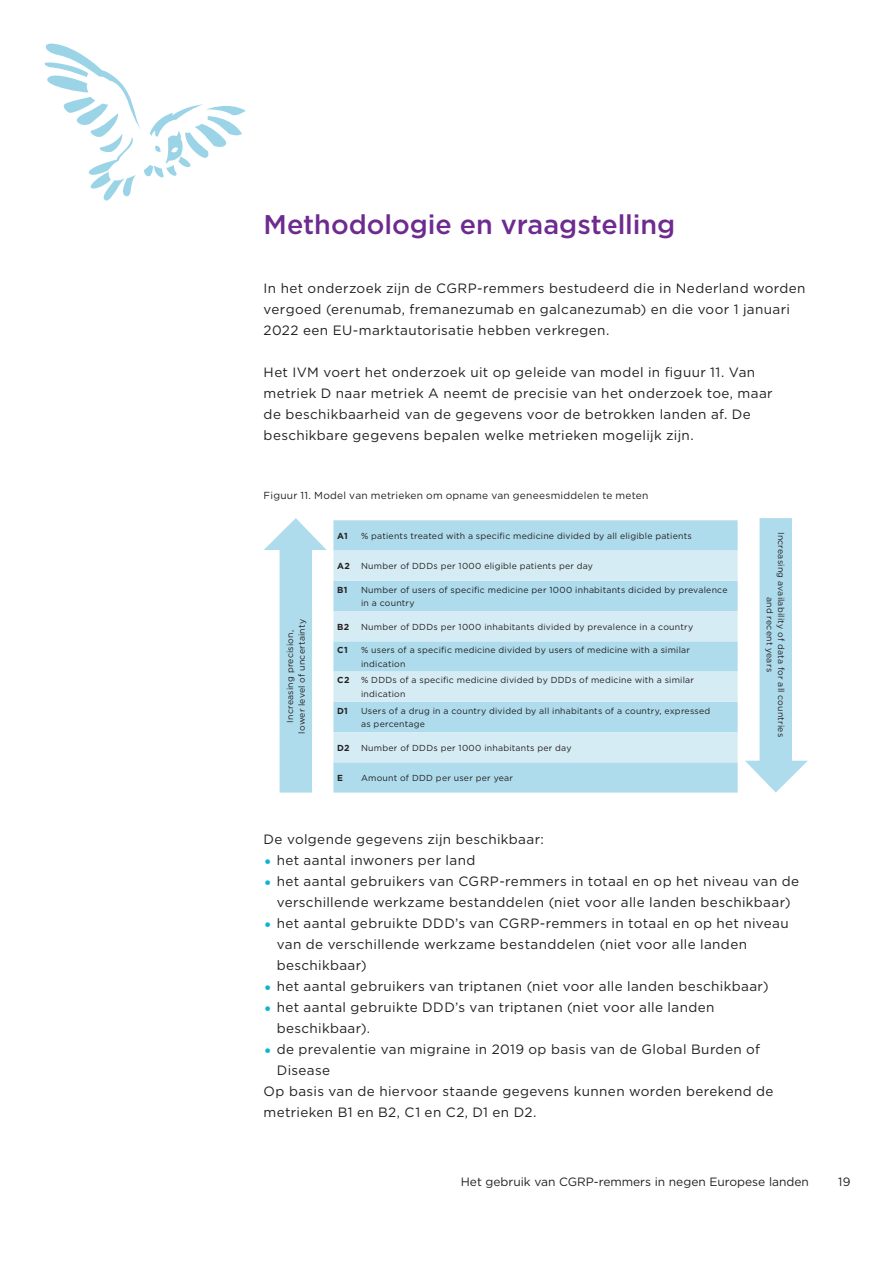
<style>
.page{position:relative;width:893px;height:1263px;background:#fff}
.page>*{position:absolute;margin:0;border:0;box-sizing:border-box;transform-origin:0 0}
.Kop{font:500 27px "Gotham";letter-spacing:-.005em;color:#6e2b8f}
.platte_tekst{font:13.5px/21px "Gotham";letter-spacing:.03em;color:#231f20}
.t1{font:12px "Gotham";color:#231f20}
.bijschrift{font:10.2px "Gotham";letter-spacing:.025em;color:#231f20}
.t2{font:8.7px/13.6px "Gotham";letter-spacing:.025em;color:#231f20}
.t3{font:700 8.7px "Gotham";letter-spacing:.025em;color:#231f20}
.s1{font-size:18px;color:#0db4d4}
</style>
<div class="page">
<div style="left:333px;top:520px;width:405px;height:272px;background:#afdcec"></div>
<svg style="left:333px;top:550px;width:405px;height:212px;background:#c5e5f0"></svg>
<svg style="left:264px;top:518px;width:63px;height:274px"></svg>
<svg style="left:745px;top:518px;width:63px;height:274px"></svg>
<svg style="left:44px;top:43px;width:202px;height:158px"></svg>
<p class="Kop" style="left:264px;top:207px;width:413px">Methodologie en vraagstelling</p>
<p class="platte_tekst" style="left:264px;top:278px;width:543px">In het onderzoek zijn de CGRP-remmers bestudeerd die in Nederland worden vergoed (erenumab, fremanezumab en galcanezumab) en die voor 1 januari<br>2022 een EU-marktautorisatie hebben verkregen.</p>
<p class="platte_tekst" style="left:264px;top:362px;width:511px">Het IVM voert het onderzoek uit op geleide van model in figuur 11. Van metriek D naar metriek A neemt de precisie van het onderzoek toe, maar de beschikbaarheid van de gegevens voor de betrokken landen af. De beschikbare gegevens bepalen welke metrieken mogelijk zijn.</p>
<p class="bijschrift" style="left:264px;top:489px;width:386px">Figuur 11. Model van metrieken om opname van geneesmiddelen te meten</p>
<p class="t2" style="left:284px;top:733px;width:116px;line-height:11.7px;text-align:center;rotate:-90deg">Increasing precision, lower level of uncertainty</p>
<p class="t3" style="left:337px;top:530px;width:12px">A1</p>
<p class="t2" style="left:361px;top:529px;width:332px">% patients treated with a specific medicine divided by all eligible patients</p>
<p class="t3" style="left:337px;top:560px;width:14px">A2</p>
<p class="t2" style="left:361px;top:559px;width:233px">Number of DDDs per 1000 eligible patients per day</p>
<p class="t3" style="left:337px;top:584px;width:12px">B1</p>
<p class="t2" style="left:361px;top:582px;width:368px">Number of users of specific medicine per 1000 inhabitants dicided by prevalence in a country</p>
<p class="t3" style="left:337px;top:621px;width:14px">B2</p>
<p class="t2" style="left:361px;top:620px;width:334px">Number of DDDs per 1000 inhabitants divided by prevalence in a country</p>
<p class="t3" style="left:337px;top:644px;width:12px">C1</p>
<p class="t2" style="left:361px;top:643px;width:330px">% users of a specific medicine divided by users of medicine with a similar indication</p>
<p class="t3" style="left:337px;top:674px;width:14px">C2</p>
<p class="t2" style="left:361px;top:673px;width:334px">% DDDs of a specific medicine divided by DDDs of medicine with a similar indication</p>
<p class="t3" style="left:337px;top:705px;width:12px">D1</p>
<p class="t2" style="left:361px;top:704px;width:351px">Users of a drug in a country divided by all inhabitants of a country, expressed as percentage</p>
<p class="t3" style="left:337px;top:742px;width:14px">D2</p>
<p class="t2" style="left:361px;top:741px;width:212px">Number of DDDs per 1000 inhabitants per day</p>
<p class="t3" style="left:337px;top:772px;width:7px">E</p>
<p class="t2" style="left:361px;top:771px;width:153px">Amount of DDD per user per year</p>
<p class="t2" style="left:787px;top:532px;width:207px;line-height:11.7px;text-align:center;rotate:90deg">Increasing availability of data for all countries and recent years</p>
<p class="platte_tekst" style="left:264px;top:829px;width:282px">De volgende gegevens zijn beschikbaar:</p>
<p class="platte_tekst" style="left:264px;top:850px;width:213px"><span class="s1">•</span> het aantal inwoners per land</p>
<p class="platte_tekst" style="left:264px;top:871px;width:537px;text-align:center"><span class="s1">•</span> het aantal gebruikers van CGRP-remmers in totaal en op het niveau van de verschillende werkzame bestanddelen (niet voor alle landen beschikbaar)</p>
<p class="platte_tekst" style="left:277px;top:913px;width:513px;text-indent:-13px"><span class="s1">•</span> het aantal gebruikte DDD’s van CGRP-remmers in totaal en op het niveau van de verschillende werkzame bestanddelen (niet voor alle landen beschikbaar)</p>
<p class="platte_tekst" style="left:264px;top:976px;width:506px"><span class="s1">•</span> het aantal gebruikers van triptanen (niet voor alle landen beschikbaar)</p>
<p class="platte_tekst" style="left:277px;top:997px;width:439px;text-indent:-13px"><span class="s1">•</span> het aantal gebruikte DDD’s van triptanen (niet voor alle landen beschikbaar).</p>
<p class="platte_tekst" style="left:277px;top:1039px;width:485px;text-indent:-13px"><span class="s1">•</span> de prevalentie van migraine in 2019 op basis van de Global Burden of<br>Disease</p>
<p class="platte_tekst" style="left:264px;top:1081px;width:511px">Op basis van de hiervoor staande gegevens kunnen worden berekend de metrieken B1 en B2, C1 en C2, D1 en D2.</p>
<p class="t1" style="left:461px;top:1174px;width:350px">Het gebruik van CGRP-remmers in negen Europese landen</p>
<p class="t1" style="left:838px;top:1174px;width:14px">19</p>
</div>
